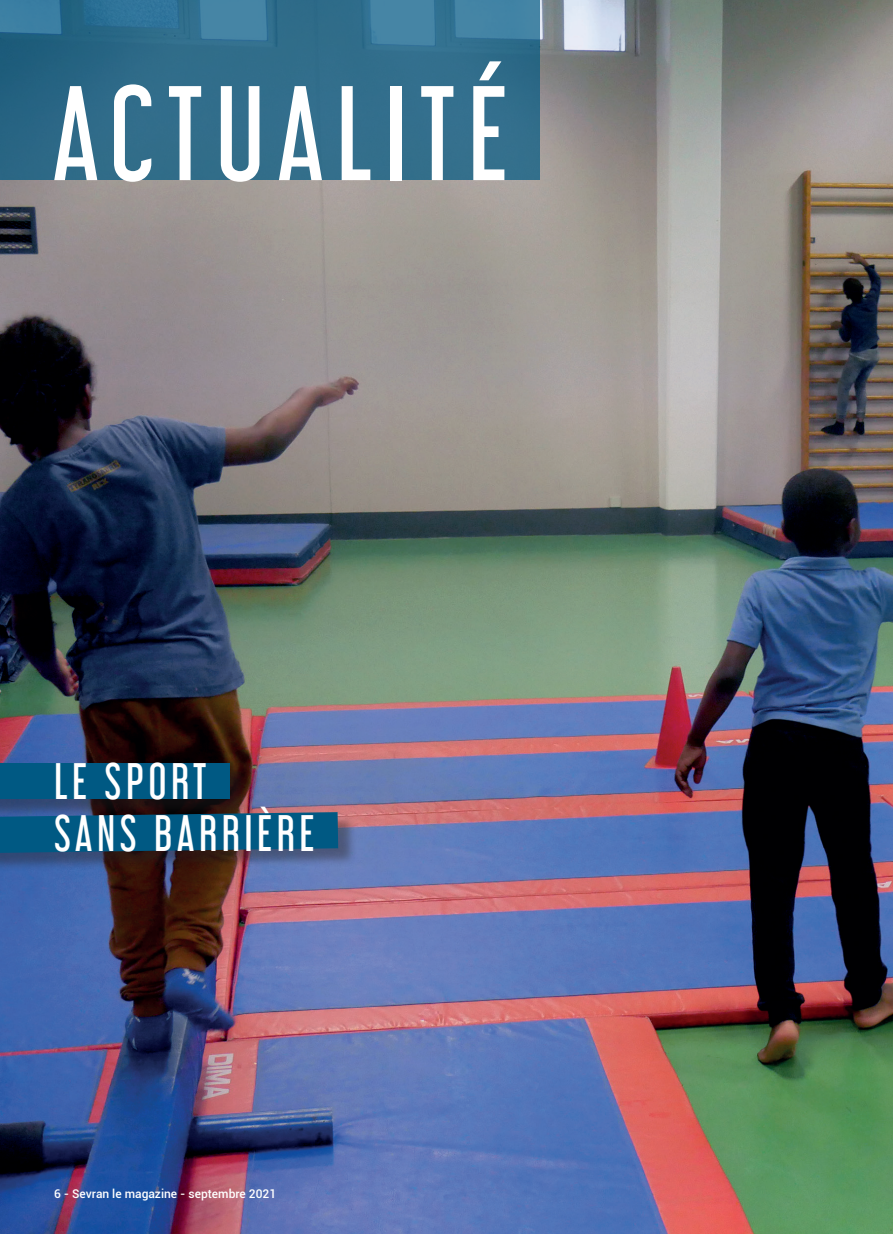
<style>
.page{position:relative;width:893px;height:1234px;background:#fff}
.page>*{position:absolute;margin:0;border:0;box-sizing:border-box;transform-origin:0 0}
.Heading_Master{font:120px "Libel Suit Rg";letter-spacing:.1em;color:#fff}
.Heading_Master-2{font:45px "Libel Suit Rg";letter-spacing:.1em;color:#fff}
.t1{font:500 12px "Roboto";color:#fff}
</style>
<div class="page">
<img style="left:0;top:0;width:893px;height:1233px">
<div style="left:0;top:765px;width:248px;height:52px;background:#231f20;opacity:.41"></div>
<div style="left:0;top:763px;width:230px;height:36px;background:#005983"></div>
<div style="left:0;top:814px;width:357px;height:62px;background:#231f20;opacity:.41"></div>
<svg style="left:0;top:812px;width:338px;height:40px;background:#06567e"></svg>
<svg style="left:0;top:0;width:540px;height:180px;background:#316e8c"></svg>
<p class="Heading_Master" style="left:52px;top:35px;width:457px">ACTUALITÉ</p>
<p class="Heading_Master-2" style="left:54px;top:744px;width:154px">LE SPORT</p>
<p class="Heading_Master-2" style="left:54px;top:796px;width:262px">SANS BARRIÈRE</p>
<p class="t1" style="left:54px;top:1184px;width:224px">6 - Sevran le magazine - septembre 2021</p>
</div>
